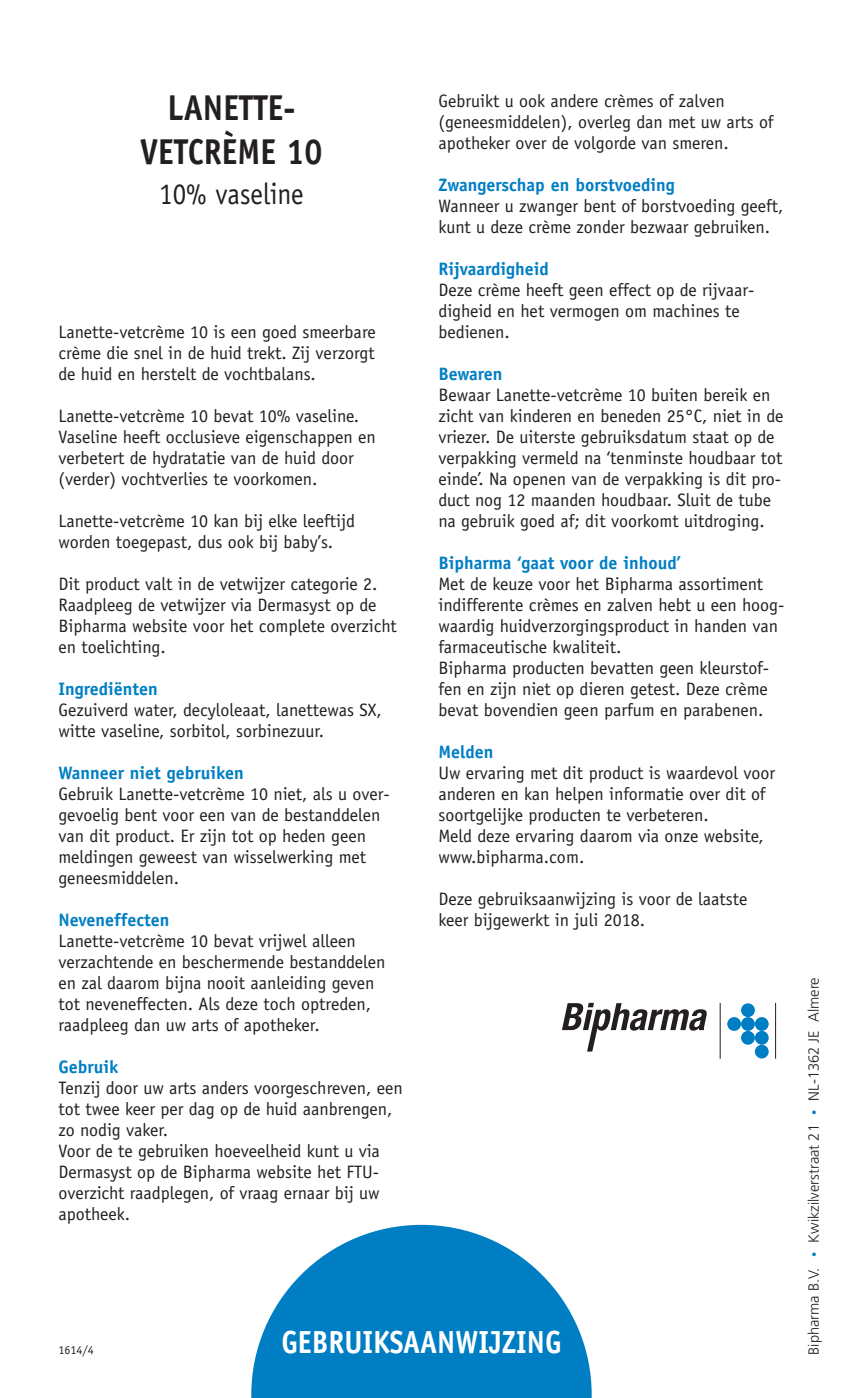
<style>
.page{position:relative;width:843px;height:1398px;background:#fff}
.page>*{position:absolute;margin:0;border:0;box-sizing:border-box;transform-origin:0 0}
.t1{font:700 36px/44px "Officina Sans";color:#231f20;text-align:center;scale:.9 1}
.t2{font:700 32px "Officina Sans";color:#fff;scale:.9 1}
.t3{font:30px "Officina Sans";color:#231f20;scale:.9 1}
.t4{font:18px/21px "Officina Sans";color:#231f20}
.t5{font:700 18px "Officina Sans";color:#007ec4}
.t6{font:300 14.6px "Frutiger";color:#231f20}
.t7{font:12px "Officina Sans";color:#231f20}
.s1{font-size:10.4px;color:#007ec4}
</style>
<div class="page">
<svg style="left:251px;top:1225px;width:340px;height:173px;fill:#007ec4"></svg>
<hr style="left:775px;top:1003px;width:1px;height:56px;background:#231f20">
<div style="left:727px;top:1017px;width:14px;height:14px;background:#007ec4;border-radius:50%"></div>
<div style="left:741px;top:1031px;width:13px;height:14px;background:#007ec4;border-radius:50%"></div>
<div style="left:741px;top:1017px;width:13px;height:14px;background:#007ec4;border-radius:50%"></div>
<div style="left:741px;top:1003px;width:13px;height:14px;background:#007ec4;border-radius:50%"></div>
<div style="left:754px;top:1017px;width:14px;height:14px;background:#007ec4;border-radius:50%"></div>
<div style="left:754px;top:1045px;width:14px;height:13px;background:#007ec4;border-radius:50%"></div>
<div style="left:754px;top:1031px;width:14px;height:14px;background:#007ec4;border-radius:50%"></div>
<svg style="left:562px;top:1003px;width:145px;height:49px"></svg>
<hr style="left:719px;top:1003px;width:1px;height:56px;background:#231f20">
<h1 class="t1" style="left:140px;top:85px;width:204px">LANETTE-<br>VETCRÈME 10</h1>
<h3 class="t3" style="left:159px;top:176px;width:162px">10% vaseline</h3>
<p class="t4" style="left:58px;top:321px;width:319px;text-align:justify">Lanette-vetcrème 10 is een goed smeerbare crème die snel in de huid trekt. Zij verzorgt de huid en herstelt de vochtbalans.</p>
<p class="t4" style="left:58px;top:405px;width:319px">Lanette-vetcrème 10 bevat 10% vaseline.<br>Vaseline heeft occlusieve eigenschappen en verbetert de hydratatie van de huid door (verder) vochtverlies te voorkomen.</p>
<p class="t4" style="left:58px;top:510px;width:298px">Lanette-vetcrème 10 kan bij elke leeftijd worden toegepast, dus ook bij baby’s.</p>
<p class="t4" style="left:58px;top:573px;width:340px">Dit product valt in de vetwijzer categorie 2.<br>Raadpleeg de vetwijzer via Dermasyst op de Bipharma website voor het complete overzicht en toelichting.</p>
<p class="t5" style="left:58px;top:677px;width:101px">Ingrediënten</p>
<p class="t4" style="left:58px;top:699px;width:325px">Gezuiverd water, decyloleaat, lanettewas SX, witte vaseline, sorbitol, sorbinezuur.</p>
<p class="t5" style="left:58px;top:761px;width:187px">Wanneer niet gebruiken</p>
<p class="t4" style="left:58px;top:783px;width:333px">Gebruik Lanette-vetcrème 10 niet, als u over&shy;gevoelig bent voor een van de bestanddelen van dit product. Er zijn tot op heden geen meldingen geweest van wisselwerking met geneesmiddelen.</p>
<p class="t5" style="left:58px;top:908px;width:113px">Neveneffecten</p>
<p class="t4" style="left:58px;top:930px;width:328px">Lanette-vetcrème 10 bevat vrijwel alleen verzachtende en beschermende bestanddelen en zal daarom bijna nooit aanleiding geven tot neveneffecten. Als deze toch optreden, raadpleeg dan uw arts of apotheker.</p>
<p class="t5" style="left:58px;top:1055px;width:62px">Gebruik</p>
<p class="t4" style="left:58px;top:1077px;width:346px">Tenzij door uw arts anders voorgeschreven, een tot twee keer per dag op de huid aanbrengen, zo nodig vaker.<br>Voor de te gebruiken hoeveelheid kunt u via Dermasyst op de Bipharma website het FTU&shy;overzicht raadplegen, of vraag ernaar bij uw apotheek.</p>
<p class="t4" style="left:438px;top:90px;width:336px">Gebruikt u ook andere crèmes of zalven (geneesmiddelen), overleg dan met uw arts of apotheker over de volgorde van smeren.</p>
<p class="t5" style="left:438px;top:173px;width:238px">Zwangerschap en borstvoeding</p>
<p class="t4" style="left:438px;top:195px;width:346px">Wanneer u zwanger bent of borstvoeding geeft, kunt u deze crème zonder bezwaar gebruiken.</p>
<p class="t5" style="left:438px;top:257px;width:112px">Rijvaardigheid</p>
<p class="t4" style="left:438px;top:279px;width:317px">Deze crème heeft geen effect op de rijvaar&shy;digheid en het vermogen om machines te bedienen.</p>
<p class="t5" style="left:438px;top:362px;width:66px">Bewaren</p>
<p class="t4" style="left:438px;top:384px;width:346px">Bewaar Lanette-vetcrème 10 buiten bereik en zicht van kinderen en beneden 25°C, niet in de vriezer. De uiterste gebruiksdatum staat op de verpakking vermeld na ‘tenminste houdbaar tot einde’. Na openen van de verpakking is dit pro&shy;duct nog 12 maanden houdbaar. Sluit de tube na gebruik goed af; dit voorkomt uitdroging.</p>
<p class="t5" style="left:438px;top:551px;width:244px">Bipharma ‘gaat voor de inhoud’</p>
<p class="t4" style="left:438px;top:573px;width:347px">Met de keuze voor het Bipharma assortiment indifferente crèmes en zalven hebt u een hoog&shy;waardig huidverzorgingsproduct in handen van farmaceutische kwaliteit.<br>Bipharma producten bevatten geen kleurstof&shy;fen en zijn niet op dieren getest. Deze crème bevat bovendien geen parfum en parabenen.</p>
<p class="t5" style="left:438px;top:740px;width:57px">Melden</p>
<p class="t4" style="left:438px;top:762px;width:338px">Uw ervaring met dit product is waardevol voor anderen en kan helpen informatie over dit of soortgelijke producten te verbeteren.<br>Meld deze ervaring daarom via onze website, www.bipharma.com.</p>
<p class="t4" style="left:438px;top:888px;width:310px">Deze gebruiksaanwijzing is voor de laatste keer bijgewerkt in juli 2018.</p>
<p class="t7" style="left:58px;top:1343px;width:37px">1614/4</p>
<h2 class="t2" style="left:281px;top:1323px;width:313px">GEBRUIKSAANWIJZING</h2>
<p class="t6" style="left:805px;top:1355px;width:379px;rotate:-90deg">Bipharma B.V. <span class="s1">•</span> Kwikzilverstraat 21 <span class="s1">•</span> NL-1362 JE Almere</p>
</div>
